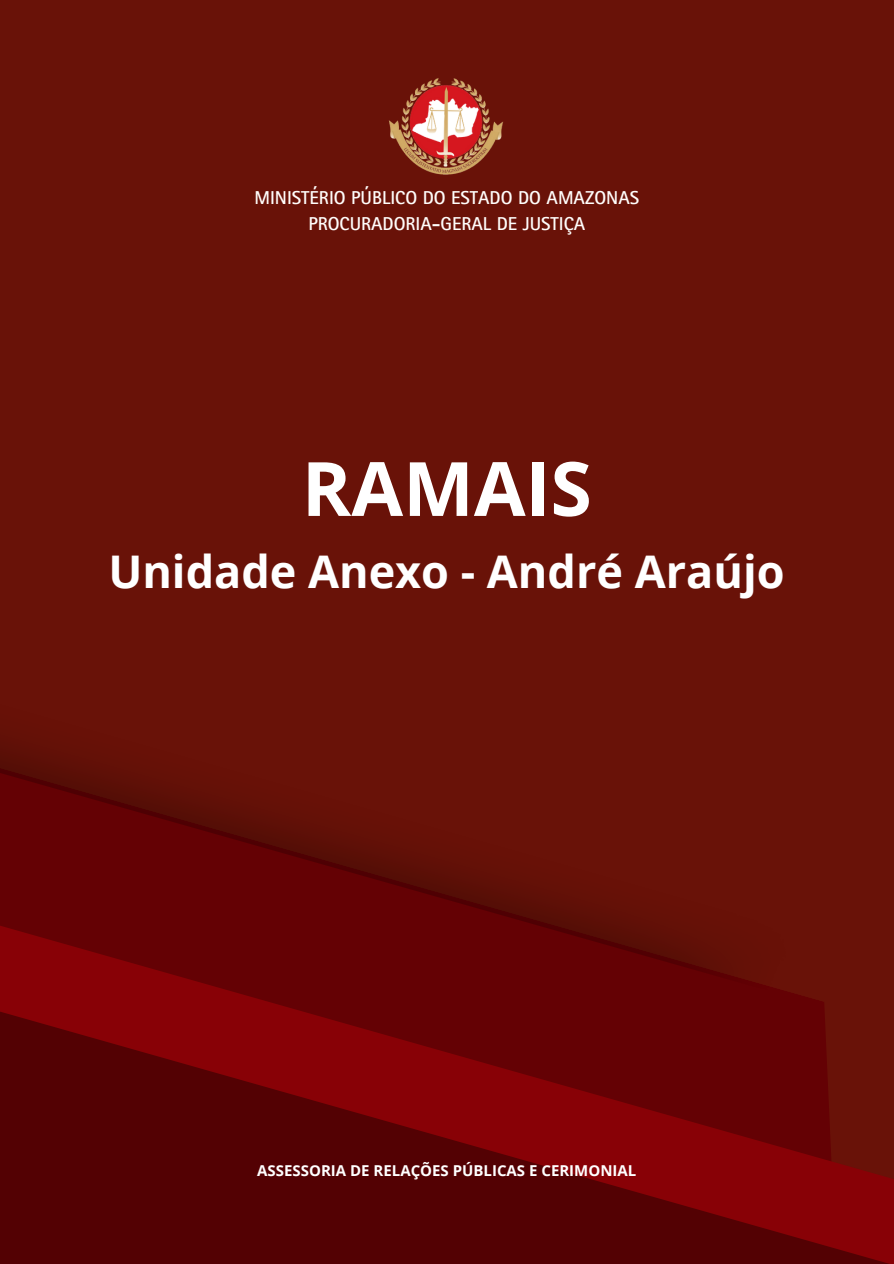
<style>
.page{position:relative;width:894px;height:1264px;background:#fff}
.page>*{position:absolute;margin:0;border:0;box-sizing:border-box;transform-origin:0 0}
.t1{font:700 75px "Open Sans";color:#fff}
.t2{font:700 45px "Open Sans";color:#fff}
.t3{font:700 18.75px/25.5px "Rotis Sans Serif Pro";color:#fffdfb;text-align:center}
.t4{font:700 15px "Open Sans";color:#fff}
</style>
<div class="page">
<div style="left:0;top:0;width:893px;height:1263px;background:#691208"></div>
<img style="left:389px;top:78px;width:114px;height:97px">
<svg style="left:0;top:995px;width:893px;height:268px;background:#660104"></svg>
<img style="left:0;top:744px;width:798px;height:251px">
<p class="t3" style="left:254px;top:188px;width:386px">MINISTÉRIO PÚBLICO DO ESTADO DO AMAZONAS<br>PROCURADORIA-GERAL DE JUSTIÇA</p>
<p class="t1" style="left:302px;top:436px;width:291px">RAMAIS</p>
<p class="t2" style="left:108px;top:540px;width:677px">Unidade Anexo - André Araújo</p>
<h1 class="t4" style="left:257px;top:1159px;width:380px">ASSESSORIA DE RELAÇÕES PÚBLICAS E CERIMONIAL</h1>
</div>
